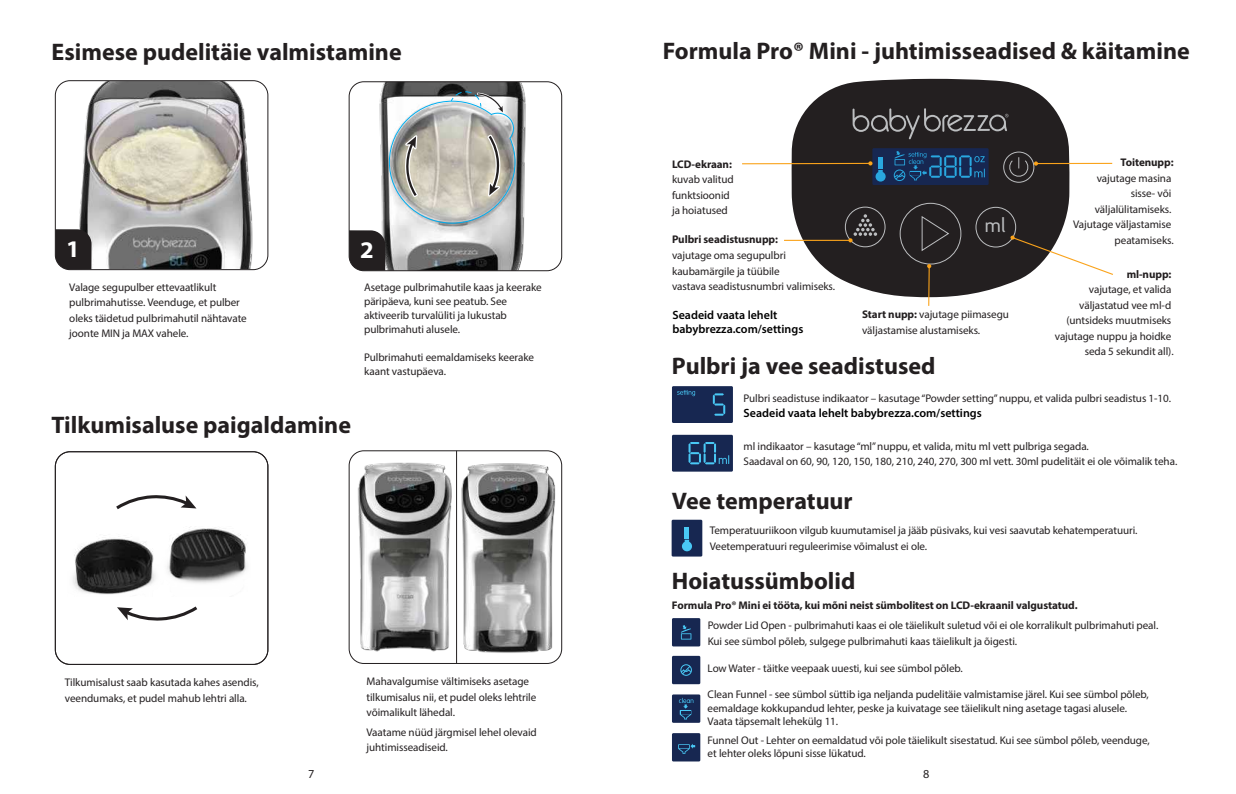
<style>
.page{position:relative;width:1236px;height:794px;background:#fff}
.page>*{position:absolute;margin:0;border:0;box-sizing:border-box;transform-origin:0 0}
.t1{font:700 24px "Myriad Pro";color:#231f20}
.t2{font:700 23.9px "Myriad Pro";color:#fff}
.t3{font:20.9px "Agenda";color:#bcbec0}
.t4{font:12.2px "Myriad Pro";color:#231f20}
.t5{font:600 12px/14.4px "Myriad Pro";color:#010101}
.t6{font:11.1px/15.5px "Myriad Pro";letter-spacing:-.005em;color:#231f20}
.t7{font:700 11.1px "Myriad Pro";letter-spacing:-.005em;color:#231f20}
.s1{font-weight:700}
</style>
<div class="page">
<div style="left:672px;top:520px;width:30px;height:36px;background:#172751"></div>
<img style="left:358px;top:462px;width:93px;height:190px">
<svg style="left:791px;top:79px;width:278px;height:218px;fill:#231f20"></svg>
<div style="left:900px;top:203px;width:61px;height:61px;border:1px solid #bcbec0;border-radius:50%"></div>
<div style="left:975px;top:207px;width:41px;height:40px;border:1px solid #bcbec0;border-radius:50%"></div>
<div style="left:845px;top:207px;width:40px;height:40px;border:1px solid #bcbec0;border-radius:50%"></div>
<svg style="left:853px;top:108px;width:155px;height:31px"></svg>
<div style="left:872px;top:148px;width:117px;height:37px;background:#172751"></div>
<div style="left:878px;top:157px;width:5px;height:12px;background:#29a8e0"></div>
<svg style="left:682px;top:540px;width:10px;height:11px"></svg>
<hr style="left:685px;top:527px;width:4px;height:11px;background:#49c8f5">
<svg style="left:894px;top:151px;width:91px;height:30px"></svg>
<div style="left:1003px;top:152px;width:31px;height:31px;border:1px solid #bcbec0;border-radius:50%"></div>
<img style="left:56px;top:82px;width:211px;height:187px">
<img style="left:381px;top:83px;width:145px;height:186px">
<div style="left:55px;top:80px;width:213px;height:190px;border:1px solid #231f20;border-radius:15px"></div>
<svg style="left:55px;top:229px;width:37px;height:41px"></svg>
<div style="left:349px;top:450px;width:213px;height:214px;border:1px solid #231f20;border-radius:15px"></div>
<div style="left:55px;top:451px;width:213px;height:214px;border:1px solid #231f20;border-radius:15px"></div>
<svg style="left:117px;top:606px;width:81px;height:15px"></svg>
<svg style="left:116px;top:495px;width:81px;height:15px"></svg>
<hr style="left:1036px;top:163px;width:76px;height:1px;background:#faa31b">
<svg style="left:1008px;top:157px;width:30px;height:21px"></svg>
<svg style="left:1010px;top:235px;width:103px;height:41px"></svg>
<svg style="left:927px;top:264px;width:4px;height:42px"></svg>
<svg style="left:742px;top:161px;width:144px;height:21px"></svg>
<hr style="left:456px;top:451px;width:1px;height:212px;background:#231f20">
<hr style="left:784px;top:240px;width:67px;height:1px;background:#faa31b">
<img style="left:73px;top:527px;width:174px;height:68px">
<img style="left:461px;top:463px;width:95px;height:190px">
<svg style="left:848px;top:214px;width:29px;height:28px"></svg>
<svg style="left:921px;top:215px;width:29px;height:37px"></svg>
<svg style="left:349px;top:90px;width:167px;height:181px"></svg>
<div style="left:672px;top:656px;width:28px;height:28px;background:#172751"></div>
<svg style="left:680px;top:664px;width:12px;height:12px"></svg>
<div style="left:672px;top:618px;width:28px;height:28px;background:#172751"></div>
<svg style="left:681px;top:625px;width:10px;height:14px"></svg>
<div style="left:672px;top:386px;width:61px;height:37px;background:#172751"></div>
<svg style="left:713px;top:393px;width:12px;height:23px"></svg>
<svg style="left:677px;top:390px;width:18px;height:6px"></svg>
<div style="left:672px;top:733px;width:28px;height:28px;background:#172751"></div>
<svg style="left:678px;top:744px;width:17px;height:9px"></svg>
<div style="left:672px;top:694px;width:28px;height:29px;background:#172751"></div>
<svg style="left:679px;top:698px;width:14px;height:21px"></svg>
<div style="left:672px;top:435px;width:61px;height:36px;background:#172751"></div>
<svg style="left:688px;top:442px;width:41px;height:22px"></svg>
<h1 class="t1" style="left:52px;top:39px;width:352px">Esimese pudelitäie valmistamine</h1>
<h2 class="t2" style="left:66px;top:237px;width:15px">1</h2>
<h2 class="t2" style="left:360px;top:238px;width:15px">2</h2>
<p class="t6" style="left:69px;top:279px;width:179px">Valage segupulber ettevaatlikult pulbrimahutisse. Veenduge, et pulber oleks täidetud pulbrimahutil nähtavate joonte MIN ja MAX vahele.</p>
<p class="t6" style="left:364px;top:280px;width:179px;line-height:14px">Asetage pulbrimahutile kaas ja keerake päripäeva, kuni see peatub. See aktiveerib turvalüliti ja lukustab pulbrimahuti alusele.</p>
<p class="t6" style="left:364px;top:350px;width:171px;line-height:14px">Pulbrimahuti eemaldamiseks keerake kaant vastupäeva.</p>
<h1 class="t1" style="left:52px;top:412px;width:301px">Tilkumisaluse paigaldamine</h1>
<p class="t6" style="left:65px;top:675px;width:195px">Tilkumisalust saab kasutada kahes asendis, veendumaks, et pudel mahub lehtri alla.</p>
<p class="t6" style="left:367px;top:674px;width:171px">Mahavalgumise vältimiseks asetage tilkumisalus nii, et pudel oleks lehtrile võimalikult lähedal.</p>
<p class="t6" style="left:367px;top:724px;width:172px">Vaatame nüüd järgmisel lehel olevaid juhtimisseadiseid.</p>
<h1 class="t1" style="left:663px;top:39px;width:528px">Formula Pro® Mini - juhtimisseadised &amp; käitamine</h1>
<p class="t7" style="left:672px;top:158px;width:61px">LCD-ekraan:</p>
<p class="t6" style="left:672px;top:172px;width:63px">kuvab valitud funktsioonid ja hoiatused</p>
<p class="t7" style="left:672px;top:234px;width:108px">Pulbri seadistusnupp:</p>
<p class="t6" style="left:672px;top:248px;width:165px">vajutage oma segupulbri kaubamärgile ja tüübile<br>vastava seadistusnumbri valimiseks.</p>
<p class="t5" style="left:672px;top:309px;width:132px">Seadeid vaata lehelt babybrezza.com/settings</p>
<h3 class="t3" style="left:985px;top:217px;width:22px">ml</h3>
<p class="t6" style="left:862px;top:307px;width:148px"><span class="s1">Start nupp:</span> vajutage piimasegu väljastamise alustamiseks.</p>
<h1 class="t1" style="left:672px;top:354px;width:265px">Pulbri ja vee seadistused</h1>
<p class="t7" style="left:1121px;top:157px;width:54px">Toitenupp:</p>
<p class="t6" style="left:1073px;top:171px;width:102px;text-align:right">vajutage masina sisse- või väljalülitamiseks.<br>Vajutage väljastamise peatamiseks.</p>
<p class="t7" style="left:1127px;top:268px;width:46px">ml-nupp:</p>
<p class="t6" style="left:1055px;top:282px;width:120px;text-align:right">vajutage, et valida väljastatud vee ml-d (untsideks muutmiseks vajutage nuppu ja hoidke seda 5 sekundit all).</p>
<p class="t6" style="left:744px;top:391px;width:429px">Pulbri seadistuse indikaator – kasutage “Powder setting” nuppu, et valida pulbri seadistus 1-10.</p>
<p class="t5" style="left:744px;top:406px;width:240px">Seadeid vaata lehelt babybrezza.com/settings</p>
<p class="t6" style="left:744px;top:438px;width:435px">ml indikaator – kasutage “ml” nuppu, et valida, mitu ml vett pulbriga segada.<br>Saadaval on 60, 90, 120, 150, 180, 210, 240, 270, 300 ml vett. 30ml pudelitäit ei ole võimalik teha.</p>
<h1 class="t1" style="left:672px;top:488px;width:182px">Vee temperatuur</h1>
<p class="t6" style="left:710px;top:523px;width:429px">Temperatuuriikoon vilgub kuumutamisel ja jääb püsivaks, kui vesi saavutab kehatemperatuuri.<br>Veetemperatuuri reguleerimise võimalust ei ole.</p>
<h1 class="t1" style="left:672px;top:568px;width:185px">Hoiatussümbolid</h1>
<p class="t7" style="left:672px;top:599px;width:407px">Formula Pro® Mini ei tööta, kui mõni neist sümbolitest on LCD-ekraanil valgustatud.</p>
<p class="t6" style="left:708px;top:618px;width:452px">Powder Lid Open - pulbrimahuti kaas ei ole täielikult suletud või ei ole korralikult pulbrimahuti peal.<br>Kui see sümbol põleb, sulgege pulbrimahuti kaas täielikult ja õigesti.</p>
<p class="t6" style="left:708px;top:661px;width:257px">Low Water - täitke veepaak uuesti, kui see sümbol põleb.</p>
<p class="t6" style="left:708px;top:688px;width:443px;line-height:13.6px">Clean Funnel - see sümbol süttib iga neljanda pudelitäie valmistamise järel. Kui see sümbol põleb, eemaldage kokkupandud lehter, peske ja kuivatage see täielikult ning asetage tagasi alusele.<br>Vaata täpsemalt lehekülg 11.</p>
<p class="t6" style="left:708px;top:733px;width:444px;line-height:13.6px">Funnel Out - Lehter on eemaldatud või pole täielikult sisestatud. Kui see sümbol põleb, veenduge, et lehter oleks lõpuni sisse lükatud.</p>
<p class="t4" style="left:308px;top:768px;width:8px">7</p>
<p class="t4" style="left:923px;top:768px;width:8px">8</p>
</div>
